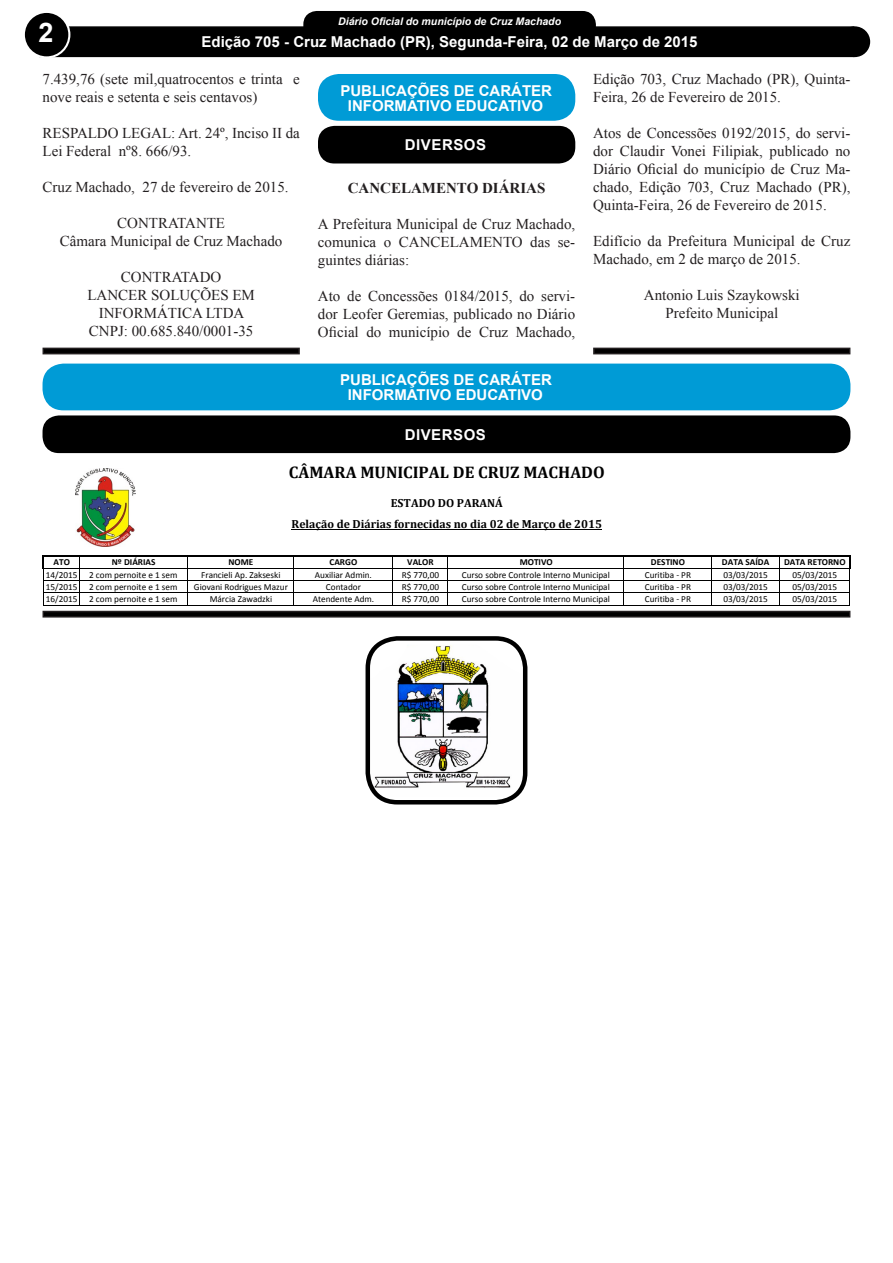
<style>
.page{position:relative;width:893px;height:1263px;background:#fff}
.page>*{position:absolute;margin:0;border:0;box-sizing:border-box;transform-origin:0 0}
.t1{font:700 27px "Arial";color:#fff}
.t2{font:700 16.8px "Cambria";color:#000}
.t3{font:15px/18px "Times New Roman";color:#231f20}
.t4{font:700 15px "Arial";color:#fff}
.t5{font:700 15px "Times New Roman";color:#231f20}
.t6{font:700 15px "Arial";letter-spacing:.035em;color:#fff}
.t7{font:700 11.7px/21.3px "Cambria";color:#000;text-align:center}
.t8{font:italic 700 10.5px "Arial";color:#fff}
.t9{font:9.15px "Calibri";color:#000}
.t10{font:700 9.15px "Calibri";color:#000}
</style>
<div class="page">
<div style="left:305px;top:12px;width:289px;height:28px;background:#000;border-radius:12px"></div>
<div style="left:303px;top:11px;width:293px;height:31px;border:3px solid #000;border-radius:12px"></div>
<div style="left:39px;top:26px;width:815px;height:31px;background:#000;border:2px solid #000"></div>
<div style="left:24px;top:12px;width:45px;height:45px;background:#000;border-radius:50%"></div>
<div style="left:23px;top:11px;width:47px;height:47px;border:2px solid #fff;border-radius:50%"></div>
<div style="left:840px;top:27px;width:29px;height:29px;background:#000;border-radius:50%"></div>
<div style="left:839px;top:26px;width:31px;height:31px;border:2px solid #000;border-radius:50%"></div>
<div style="left:318px;top:126px;width:257px;height:37px;background:#000;border-radius:16px"></div>
<div style="left:318px;top:74px;width:257px;height:47px;background:#009bd6;border-radius:21px"></div>
<svg style="left:42px;top:347px;width:258px;height:8px;background:#333232"></svg>
<svg style="left:593px;top:347px;width:258px;height:8px;background:#333232"></svg>
<div style="left:43px;top:415px;width:807px;height:38px;background:#000;border-radius:16px"></div>
<div style="left:43px;top:364px;width:807px;height:46px;background:#009bd6;border-radius:21px"></div>
<hr style="left:292px;top:529px;width:310px;height:1px;background:#000">
<svg style="left:43px;top:555px;width:1px;height:14px"></svg>
<svg style="left:849px;top:557px;width:1px;height:12px"></svg>
<hr style="left:43px;top:569px;width:1px;height:36px;background:#000">
<hr style="left:79px;top:557px;width:1px;height:48px;background:#000">
<hr style="left:187px;top:557px;width:1px;height:48px;background:#000">
<hr style="left:293px;top:557px;width:1px;height:48px;background:#000">
<hr style="left:392px;top:557px;width:1px;height:48px;background:#000">
<hr style="left:447px;top:557px;width:1px;height:48px;background:#000">
<hr style="left:623px;top:557px;width:1px;height:48px;background:#000">
<hr style="left:711px;top:557px;width:1px;height:48px;background:#000">
<hr style="left:779px;top:557px;width:1px;height:48px;background:#000">
<hr style="left:849px;top:569px;width:1px;height:36px;background:#000">
<hr style="left:44px;top:555px;width:806px;height:2px;background:#000">
<hr style="left:44px;top:568px;width:805px;height:1px;background:#000">
<hr style="left:44px;top:580px;width:806px;height:1px;background:#000">
<hr style="left:44px;top:592px;width:806px;height:1px;background:#000">
<hr style="left:44px;top:605px;width:806px;height:1px;background:#000">
<img style="left:75px;top:469px;width:60px;height:78px">
<svg style="left:42px;top:610px;width:809px;height:8px;background:#333132"></svg>
<img style="left:370px;top:645px;width:155px;height:151px">
<div style="left:366px;top:636px;width:161px;height:168px;border:4px solid #000;border-radius:30px"></div>
<p class="t8" style="left:338px;top:14px;width:224px">Diário Oficial do município de Cruz Machado</p>
<p class="t4" style="left:202px;top:32px;width:497px">Edição 705 - Cruz Machado (PR), Segunda-Feira, 02 de Março de 2015</p>
<p class="t3" style="left:43px;top:70px;width:259px">7.439,76 (sete mil,quatrocentos e trinta e nove reais e setenta e seis centavos)</p>
<p class="t3" style="left:43px;top:124px;width:259px">RESPALDO LEGAL: Art. 24º, Inciso II da<br>Lei Federal nº8. 666/93.</p>
<p class="t3" style="left:43px;top:178px;width:248px">Cruz Machado, 27 de fevereiro de 2015.</p>
<p class="t3" style="left:117px;top:214px;width:109px">CONTRATANTE</p>
<p class="t3" style="left:60px;top:232px;width:224px">Câmara Municipal de Cruz Machado</p>
<p class="t3" style="left:121px;top:268px;width:102px">CONTRATADO</p>
<p class="t3" style="left:87px;top:286px;width:169px">LANCER SOLUÇÕES EM</p>
<p class="t3" style="left:99px;top:304px;width:147px">INFORMÁTICA LTDA</p>
<p class="t3" style="left:89px;top:322px;width:166px">CNPJ: 00.685.840/0001-35</p>
<p class="t1" style="left:38px;top:13px;width:17px">2</p>
<p class="t3" style="left:593px;top:70px;width:259px">Edição 703, Cruz Machado (PR), Quinta-<br>Feira, 26 de Fevereiro de 2015.</p>
<p class="t3" style="left:593px;top:124px;width:259px;text-align:justify">Atos de Concessões 0192/2015, do servi&shy;dor Claudir Vonei Filipiak, publicado no Diário Oficial do município de Cruz Ma&shy;chado, Edição 703, Cruz Machado (PR), Quinta-Feira, 26 de Fevereiro de 2015.</p>
<p class="t3" style="left:593px;top:232px;width:259px">Edifício da Prefeitura Municipal de Cruz<br>Machado, em 2 de março de 2015.</p>
<p class="t3" style="left:644px;top:286px;width:157px">Antonio Luis Szaykowski</p>
<p class="t3" style="left:665px;top:304px;width:114px">Prefeito Municipal</p>
<p class="t4" style="left:340px;top:80px;width:213px">PUBLICAÇÕES DE CARÁTER</p>
<p class="t4" style="left:348px;top:95px;width:197px">INFORMATIVO EDUCATIVO</p>
<p class="t6" style="left:405px;top:135px;width:83px">DIVERSOS</p>
<p class="t5" style="left:348px;top:177px;width:199px">CANCELAMENTO DIÁRIAS</p>
<p class="t3" style="left:318px;top:215px;width:259px;text-align:justify">A Prefeitura Municipal de Cruz Machado, comunica o CANCELAMENTO das se&shy;guintes diárias:</p>
<p class="t3" style="left:318px;top:287px;width:259px;text-align:justify">Ato de Concessões 0184/2015, do servi&shy;dor Leofer Geremias, publicado no Diário Oficial do município de Cruz Machado,</p>
<p class="t4" style="left:340px;top:369px;width:213px">PUBLICAÇÕES DE CARÁTER</p>
<p class="t4" style="left:348px;top:384px;width:197px">INFORMATIVO EDUCATIVO</p>
<p class="t6" style="left:405px;top:424px;width:83px">DIVERSOS</p>
<p class="t2" style="left:289px;top:461px;width:318px">CÂMARA MUNICIPAL DE CRUZ MACHADO</p>
<p class="t7" style="left:292px;top:492px;width:312px">ESTADO DO PARANÁ<br>Relação de Diárias fornecidas no dia 02 de Março de 2015</p>
<p class="t10" style="left:54px;top:556px;width:18px">ATO</p>
<p class="t10" style="left:112px;top:556px;width:45px">Nº DIÁRIAS</p>
<p class="t10" style="left:228px;top:556px;width:26px">NOME</p>
<p class="t10" style="left:329px;top:556px;width:29px">CARGO</p>
<p class="t10" style="left:407px;top:556px;width:28px">VALOR</p>
<p class="t10" style="left:520px;top:556px;width:34px">MOTIVO</p>
<p class="t10" style="left:651px;top:556px;width:36px">DESTINO</p>
<p class="t10" style="left:722px;top:556px;width:49px">DATA SAÍDA</p>
<p class="t10" style="left:784px;top:556px;width:63px">DATA RETORNO</p>
<p class="t9" style="left:46px;top:569px;width:33px">14/2015</p>
<p class="t9" style="left:89px;top:569px;width:90px">2 com pernoite e 1 sem</p>
<p class="t9" style="left:201px;top:569px;width:81px">Francieli Ap. Zakseski</p>
<p class="t9" style="left:315px;top:569px;width:59px">Auxiliar Admin.</p>
<p class="t9" style="left:402px;top:569px;width:39px">R$ 770,00</p>
<p class="t9" style="left:462px;top:569px;width:150px">Curso sobre Controle Interno Municipal</p>
<p class="t9" style="left:645px;top:569px;width:48px">Curitiba - PR</p>
<p class="t9" style="left:723px;top:569px;width:46px">03/03/2015</p>
<p class="t9" style="left:793px;top:569px;width:46px">05/03/2015</p>
<p class="t9" style="left:46px;top:581px;width:33px">15/2015</p>
<p class="t9" style="left:89px;top:581px;width:90px">2 com pernoite e 1 sem</p>
<p class="t9" style="left:194px;top:581px;width:95px">Giovani Rodrigues Mazur</p>
<p class="t9" style="left:326px;top:581px;width:37px">Contador</p>
<p class="t9" style="left:402px;top:581px;width:39px">R$ 770,00</p>
<p class="t9" style="left:462px;top:581px;width:150px">Curso sobre Controle Interno Municipal</p>
<p class="t9" style="left:645px;top:581px;width:48px">Curitiba - PR</p>
<p class="t9" style="left:723px;top:581px;width:46px">03/03/2015</p>
<p class="t9" style="left:793px;top:581px;width:46px">05/03/2015</p>
<p class="t9" style="left:46px;top:593px;width:33px">16/2015</p>
<p class="t9" style="left:89px;top:593px;width:90px">2 com pernoite e 1 sem</p>
<p class="t9" style="left:210px;top:593px;width:64px">Márcia Zawadzki</p>
<p class="t9" style="left:313px;top:593px;width:63px">Atendente Adm.</p>
<p class="t9" style="left:402px;top:593px;width:39px">R$ 770,00</p>
<p class="t9" style="left:462px;top:593px;width:150px">Curso sobre Controle Interno Municipal</p>
<p class="t9" style="left:645px;top:593px;width:48px">Curitiba - PR</p>
<p class="t9" style="left:723px;top:593px;width:46px">03/03/2015</p>
<p class="t9" style="left:793px;top:593px;width:46px">05/03/2015</p>
</div>
